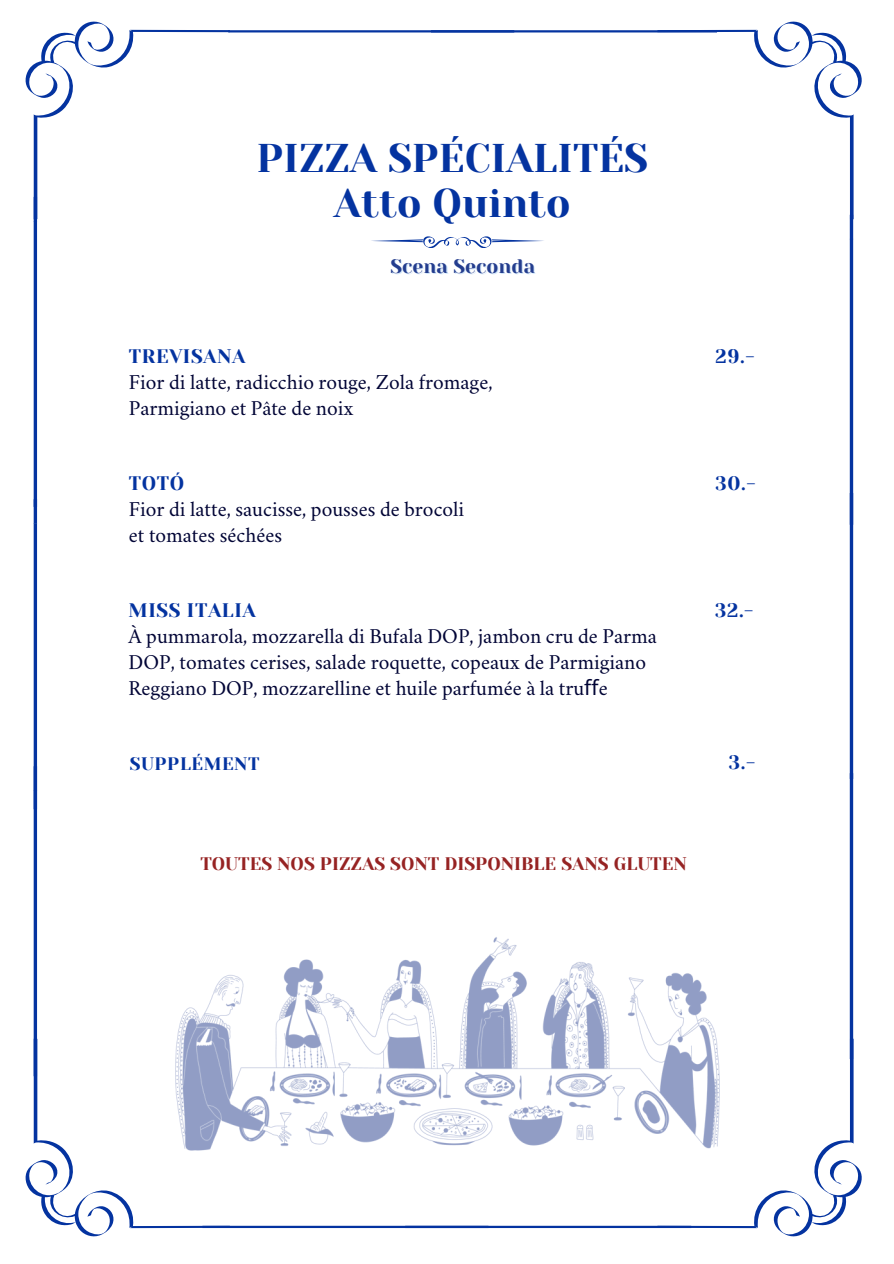
<style>
.page{position:relative;width:894px;height:1264px;background:#fff}
.page>*{position:absolute;margin:0;border:0;box-sizing:border-box;transform-origin:0 0}
.t1{font:39.9px/45px "Yeseva One";color:#0433a0;text-align:center}
.t2{font:21px/25.8px "Crimson";color:#000435}
.t3{font:19.5px "Yeseva One";letter-spacing:.03em;color:#0433a0}
.t4{font:19.5px "Yeseva One";color:#243d8e}
.t5{font:18.15px "Yeseva One";color:#962323}
.t6{font:18px "Yeseva One";letter-spacing:.03em;color:#0433a0}
.s1{font-family:"Noto Sans"}
</style>
<div class="page">
<svg style="left:25px;top:1038px;width:204px;height:199px"></svg>
<svg style="left:657px;top:1038px;width:205px;height:199px"></svg>
<svg style="left:657px;top:21px;width:205px;height:198px"></svg>
<svg style="left:25px;top:21px;width:204px;height:198px"></svg>
<hr style="left:849px;top:493px;width:3px;height:286px;background:#0433a0">
<hr style="left:849px;top:773px;width:3px;height:286px;background:#0433a0">
<hr style="left:849px;top:239px;width:3px;height:285px;background:#0433a0">
<hr style="left:34px;top:221px;width:3px;height:286px;background:#0433a0">
<hr style="left:34px;top:197px;width:3px;height:24px;background:#0433a0">
<hr style="left:34px;top:523px;width:3px;height:286px;background:#0433a0">
<hr style="left:34px;top:499px;width:3px;height:24px;background:#0433a0">
<hr style="left:34px;top:790px;width:3px;height:286px;background:#0433a0">
<hr style="left:228px;top:30px;width:286px;height:2px;background:#0433a0">
<hr style="left:431px;top:30px;width:285px;height:2px;background:#0433a0">
<hr style="left:202px;top:1225px;width:286px;height:2px;background:#0433a0">
<hr style="left:405px;top:1225px;width:286px;height:2px;background:#0433a0">
<hr style="left:849px;top:215px;width:3px;height:24px;background:#0433a0">
<svg style="left:371px;top:236px;width:173px;height:12px"></svg>
<img style="left:152px;top:937px;width:589px;height:246px">
<p class="t1" style="left:256px;top:136px;width:392px">PIZZA SPÉCIALITÉS<br>Atto Quinto</p>
<p class="t4" style="left:390px;top:255px;width:146px">Scena Seconda</p>
<p class="t3" style="left:129px;top:345px;width:118px">TREVISANA</p>
<p class="t3" style="left:715px;top:345px;width:40px">29.-</p>
<p class="t2" style="left:129px;top:371px;width:365px">Fior di latte, radicchio rouge, Zola fromage,</p>
<p class="t2" style="left:129px;top:397px;width:226px">Parmigiano et Pâte de noix</p>
<p class="t3" style="left:129px;top:472px;width:57px">TOTÓ</p>
<p class="t2" style="left:129px;top:498px;width:337px">Fior di latte, saucisse, pousses de brocoli</p>
<p class="t2" style="left:129px;top:524px;width:155px">et tomates séchées</p>
<p class="t3" style="left:128px;top:598px;width:129px">MISS ITALIA</p>
<p class="t2" style="left:128px;top:625px;width:529px">À pummarola, mozzarella di Bufala DOP, jambon cru de Parma<br>DOP, tomates cerises, salade roquette, copeaux de Parmigiano<br>Reggiano DOP, mozzarelline et huile parfumée à la tru<span class="s1">ff</span>e</p>
<p class="t3" style="left:715px;top:472px;width:42px">30.-</p>
<p class="t3" style="left:715px;top:598px;width:40px">32.-</p>
<p class="t6" style="left:130px;top:753px;width:131px">SUPPLÉMENT</p>
<p class="t3" style="left:728px;top:751px;width:28px">3.-</p>
<p class="t5" style="left:200px;top:853px;width:488px">TOUTES NOS PIZZAS SONT DISPONIBLE SANS GLUTEN</p>
</div>
